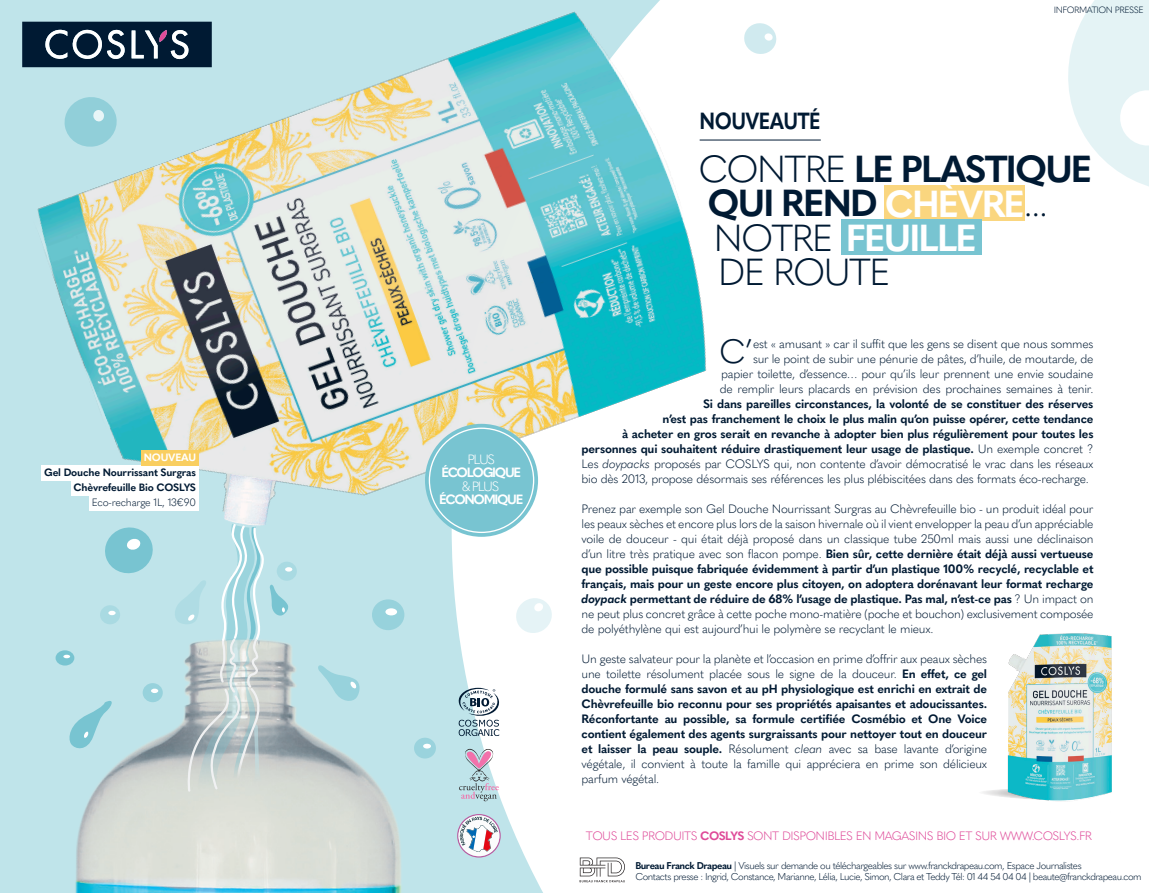
<style>
.page{position:relative;width:1149px;height:893px;background:#fff}
.page>*{position:absolute;margin:0;border:0;box-sizing:border-box;transform-origin:0 0}
.t1{font:300 37.2px/34.3px "Quasimoda";letter-spacing:-.05em;color:#001a33}
.t2{font:300 33.15px "Quasimoda";color:#001a33}
.t3{font:700 23.1px "Quasimoda";letter-spacing:-.03em;color:#001a33;scale:.86 1}
.t4{font:700 13.35px/13.4px "Quasimoda";letter-spacing:-.1em;color:#fff;text-align:center}
.t5{font:300 12px/15px "Quasimoda";letter-spacing:-.02em;color:#001a33;text-align:justify}
.t6{font:700 12px/15px "Quasimoda";letter-spacing:-.02em;color:#001a33;text-align:justify}
.t7{font:300 12px "Quasimoda";letter-spacing:-.04em;color:#df4b99}
.t8{font:700 10.5px "Quasimoda";letter-spacing:-.02em;color:#001a33}
.t9{font:300 10.5px "Quasimoda";letter-spacing:-.02em;color:#001a33}
.t10{font:700 10.5px "Quasimoda";letter-spacing:-.02em;color:#fff}
.t11{font:300 9.75px "Quasimoda";letter-spacing:-.05em;color:#001a33}
.t12{font:300 9px "Quasimoda";letter-spacing:-.05em;color:#001a33}
.s1{font-weight:300}
.s2{font-weight:700}
.s3{font-weight:700;color:#fff}
.s4{font-style:italic}
.s5{font-weight:700;font-style:italic}
.s6{font-weight:300;font-style:italic}
</style>
<div class="page">
<div style="left:0;top:0;width:1148px;height:893px;background:#bfe4ea"></div>
<div style="left:452px;top:0;width:696px;height:893px;background:#fff"></div>
<img style="left:65px;top:651px;width:360px;height:242px">
<svg style="left:109px;top:563px;width:39px;height:11px"></svg>
<div style="left:372px;top:599px;width:32px;height:31px;background:#97d2dc;border-radius:50%"></div>
<div style="left:385px;top:608px;width:12px;height:7px;background:#fff;border-radius:50%"></div>
<svg style="left:513px;top:596px;width:41px;height:39px;background:#f0f8f9"></svg>
<svg style="left:277px;top:562px;width:20px;height:19px"></svg>
<div style="left:414px;top:738px;width:22px;height:20px;background:#9ad3dd;border-radius:50%"></div>
<svg style="left:423px;top:744px;width:8px;height:4px"></svg>
<div style="left:100px;top:605px;width:20px;height:19px;background:#a9dae2;border-radius:50%"></div>
<svg style="left:108px;top:611px;width:8px;height:4px"></svg>
<div style="left:143px;top:683px;width:20px;height:19px;background:#97d2dc;border-radius:50%"></div>
<svg style="left:151px;top:689px;width:7px;height:4px"></svg>
<div style="left:56px;top:650px;width:18px;height:15px;background:#78c4d1;border-radius:50%"></div>
<svg style="left:63px;top:655px;width:7px;height:3px"></svg>
<svg style="left:67px;top:697px;width:48px;height:55px"></svg>
<svg style="left:316px;top:662px;width:45px;height:41px"></svg>
<svg style="left:1050px;top:0;width:98px;height:209px;background:#f0f8f9"></svg>
<svg style="left:770px;top:21px;width:8px;height:35px"></svg>
<div style="left:884px;top:185px;width:140px;height:36px;background:#fad67f"></div>
<div style="left:840px;top:220px;width:141px;height:35px;background:#78c4d1"></div>
<hr style="left:699px;top:140px;width:121px;height:1px;background:#001a33">
<svg style="left:172px;top:563px;width:120px;height:234px"></svg>
<img style="left:22px;top:0;width:748px;height:563px">
<img style="left:90px;top:473px;width:333px;height:87px">
<svg style="left:459px;top:747px;width:39px;height:54px"></svg>
<svg style="left:457px;top:814px;width:43px;height:44px"></svg>
<svg style="left:976px;top:788px;width:10px;height:14px"></svg>
<svg style="left:456px;top:688px;width:45px;height:51px"></svg>
<img style="left:986px;top:628px;width:150px;height:191px">
<div style="left:425px;top:424px;width:113px;height:113px;background:#78c4d1;border-radius:50%"></div>
<svg style="left:579px;top:858px;width:45px;height:24px"></svg>
<div style="left:89px;top:495px;width:110px;height:15px;background:#fff"></div>
<div style="left:71px;top:480px;width:128px;height:15px;background:#fff"></div>
<div style="left:42px;top:465px;width:157px;height:15px;background:#fff"></div>
<div style="left:141px;top:450px;width:58px;height:15px;background:#f9ce60"></div>
<svg style="left:22px;top:22px;width:190px;height:45px;background:#263c51"></svg>
<p class="t10" style="left:144px;top:449px;width:54px">NOUVEAU</p>
<p class="t8" style="left:44px;top:464px;width:153px">Gel Douche Nourrissant Surgras</p>
<p class="t8" style="left:73px;top:479px;width:124px">Chèvrefeuille Bio COSLYS</p>
<p class="t9" style="left:92px;top:495px;width:106px">Eco-recharge 1L, 13€90</p>
<p class="t4" style="left:439px;top:452px;width:86px"><span class="s1">PLUS<br></span>ÉCOLOGIQUE <span class="s1">&amp; PLUS<br></span>ÉCONOMIQUE</p>
<p class="t3" style="left:699px;top:103px;width:142px">NOUVEAUTÉ</p>
<p class="t12" style="left:1053px;top:3px;width:91px">INFORMATION PRESSE</p>
<p class="t1" style="left:698px;top:149px;width:395px">CONTRE <span class="s2">LE PLASTIQUE<br>QUI REND</span> <span class="s3">CHÈVRE</span>...<br>NOTRE <span class="s3">FEUILLE<br></span>DE ROUTE</p>
<p class="t2" style="left:719px;top:326px;width:36px">C’</p>
<p class="t5" style="left:752px;top:335px;width:342px">est « amusant » car il suffit que les gens se disent que nous sommes</p>
<p class="t5" style="left:752px;top:350px;width:342px">sur le point de subir une pénurie de pâtes, d’huile, de moutarde, de</p>
<p class="t5" style="left:721px;top:365px;width:373px">papier toilette, d’essence… pour qu’ils leur prennent une envie soudaine</p>
<p class="t5" style="left:719px;top:380px;width:375px">de remplir leurs placards en prévision des prochaines semaines à tenir.</p>
<p class="t6" style="left:703px;top:395px;width:391px">Si dans pareilles circonstances, la volonté de se constituer des réserves</p>
<p class="t6" style="left:662px;top:410px;width:432px">n’est pas franchement le choix le plus malin qu’on puisse opérer, cette tendance</p>
<p class="t6" style="left:622px;top:425px;width:473px">à acheter en gros serait en revanche à adopter bien plus régulièrement pour toutes les</p>
<p class="t6" style="left:581px;top:440px;width:513px">personnes qui souhaitent réduire drastiquement leur usage de plastique. <span class="s1">Un exemple concret ?</span></p>
<p class="t5" style="left:581px;top:455px;width:513px">Les <span class="s4">doypacks</span> proposés par COSLYS qui, non contente d’avoir démocratisé le vrac dans les réseaux</p>
<p class="t5" style="left:581px;top:470px;width:508px">bio dès 2013, propose désormais ses références les plus plébiscitées dans des formats éco-recharge.</p>
<p class="t5" style="left:581px;top:500px;width:513px">Prenez par exemple son Gel Douche Nourrissant Surgras au Chèvrefeuille bio - un produit idéal pour les peaux sèches et encore plus lors de la saison hivernale où il vient envelopper la peau d’un appréciable voile de douceur - qui était déjà proposé dans un classique tube 250ml mais aussi une déclinaison d’un litre très pratique avec son flacon pompe. <span class="s2">Bien sûr, cette dernière était déjà aussi vertueuse que possible puisque fabriquée évidemment à partir d’un plastique 100% recyclé, recyclable et français, mais pour un geste encore plus citoyen, on adoptera dorénavant leur format recharge </span><span class="s5">doypack</span> <span class="s2">permettant de réduire de 68% l’usage de plastique. Pas mal, n’est-ce pas</span> ? Un impact on ne peut plus concret grâce à cette poche mono-matière (poche et bouchon) exclusivement composée de polyéthylène qui est aujourd’hui le polymère se recyclant le mieux.</p>
<p class="t6" style="left:581px;top:650px;width:407px"><span class="s1">Un geste salvateur pour la planète et l’occasion en prime d’offrir aux peaux sèches une toilette résolument placée sous le signe de la douceur.</span> En effet, ce gel douche formulé sans savon et au pH physiologique est enrichi en extrait de Chèvrefeuille bio reconnu pour ses propriétés apaisantes et adoucissantes.<br>Réconfortante au possible, sa formule certifiée Cosmébio et One Voice contient également des agents surgraissants pour nettoyer tout en douceur et laisser la peau souple. <span class="s1">Résolument</span> <span class="s6">clean</span> <span class="s1">avec sa base lavante d’origine végétale, il convient à toute la famille qui appréciera en prime son délicieux parfum végétal.</span></p>
<p class="t7" style="left:585px;top:827px;width:507px">TOUS LES PRODUITS <span class="s2">COSLYS</span> SONT DISPONIBLES EN MAGASINS BIO ET SUR WWW.COSLYS.FR</p>
<p class="t11" style="left:635px;top:858px;width:447px"><span class="s2">Bureau Franck Drapeau</span> | Visuels sur demande ou téléchargeables sur www.franckdrapeau.com, Espace Journalistes</p>
<p class="t11" style="left:635px;top:869px;width:507px">Contacts presse : Ingrid, Constance, Marianne, Lélia, Lucie, Simon, Clara et Teddy Tél: 01 44 54 04 04 | beaute@franckdrapeau.com</p>
</div>
